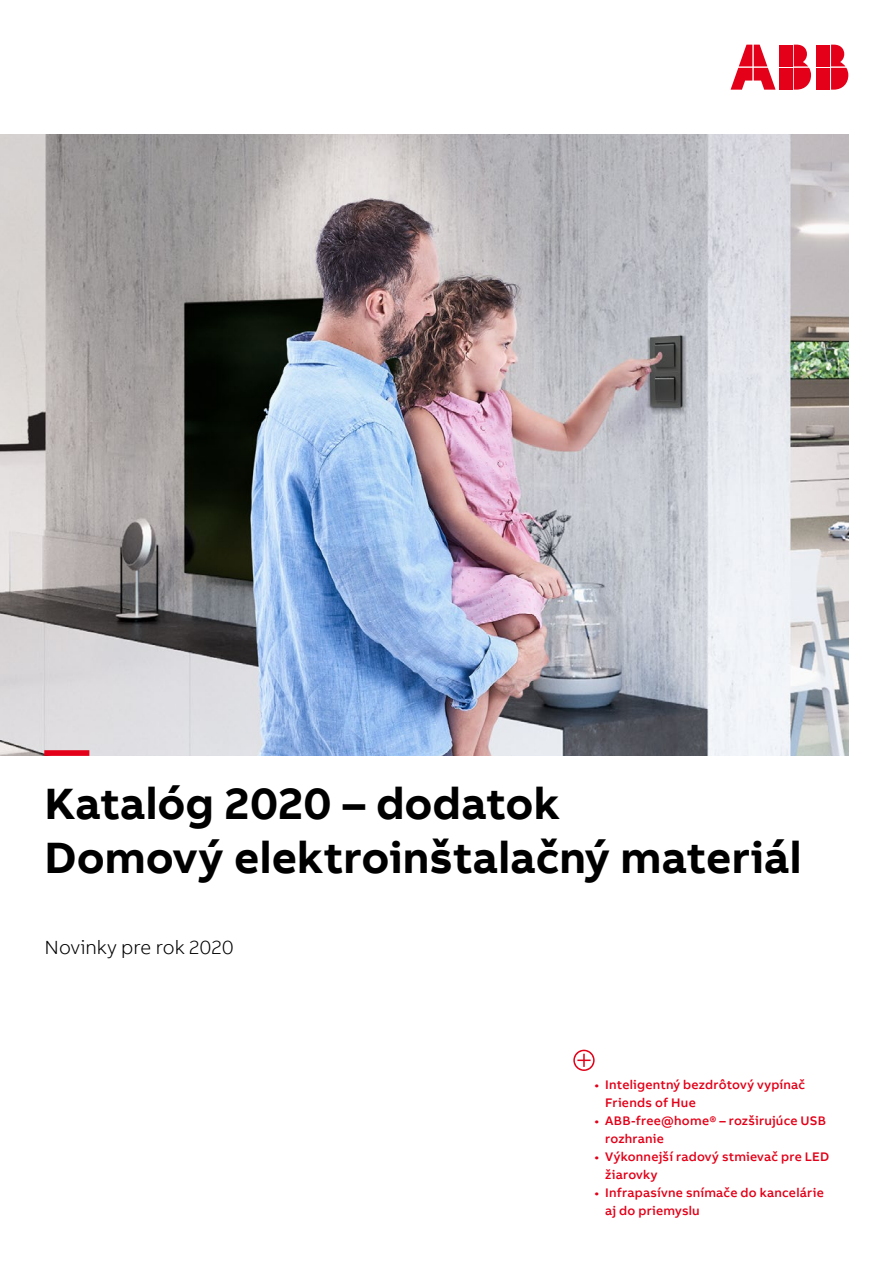
<style>
.page{position:relative;width:893px;height:1263px;background:#fff}
.page>*{position:absolute;margin:0;border:0;box-sizing:border-box;transform-origin:0 0}
.t1{font:700 45px/54px "AB Bvoice";color:#000}
.t2{font:700 45px "AB Bvoice";color:#e30018}
.t3{font:300 19.5px "AB Bvoice";letter-spacing:-.005em;color:#000}
.t4{font:500 12.75px/18px "AB Bvoice";letter-spacing:.015em;color:#e30018}
</style>
<div class="page">
<div style="left:816px;top:45px;width:14px;height:21px;background:#e30018"></div>
<div style="left:816px;top:68px;width:14px;height:22px;background:#e30018"></div>
<svg style="left:831px;top:45px;width:17px;height:45px"></svg>
<svg style="left:731px;top:45px;width:45px;height:45px"></svg>
<div style="left:779px;top:45px;width:13px;height:21px;background:#e30018"></div>
<div style="left:779px;top:68px;width:13px;height:22px;background:#e30018"></div>
<svg style="left:794px;top:45px;width:17px;height:45px"></svg>
<img style="left:0;top:135px;width:848px;height:621px">
<svg style="left:573px;top:1050px;width:22px;height:21px"></svg>
<h1 class="t2" style="left:45px;top:721px;width:46px">—</h1>
<h1 class="t1" style="left:45px;top:777px;width:758px">Katalóg 2020 – dodatok<br>Domový elektroinštalačný materiál</h1>
<h2 class="t3" style="left:45px;top:936px;width:191px">Novinky pre rok 2020</h2>
<p class="t4" style="left:605px;top:1076px;width:201px;text-indent:-11px">• Inteligentný bezdrôtový vypínač<br>Friends of Hue</p>
<p class="t4" style="left:605px;top:1112px;width:222px;text-indent:-11px">• ABB-free@home® – rozširujúce USB rozhranie</p>
<p class="t4" style="left:605px;top:1148px;width:226px;text-indent:-11px">• Výkonnejší radový stmievač pre LED žiarovky</p>
<p class="t4" style="left:605px;top:1184px;width:220px;text-indent:-11px">• Infrapasívne snímače do kancelárie aj do priemyslu</p>
</div>
